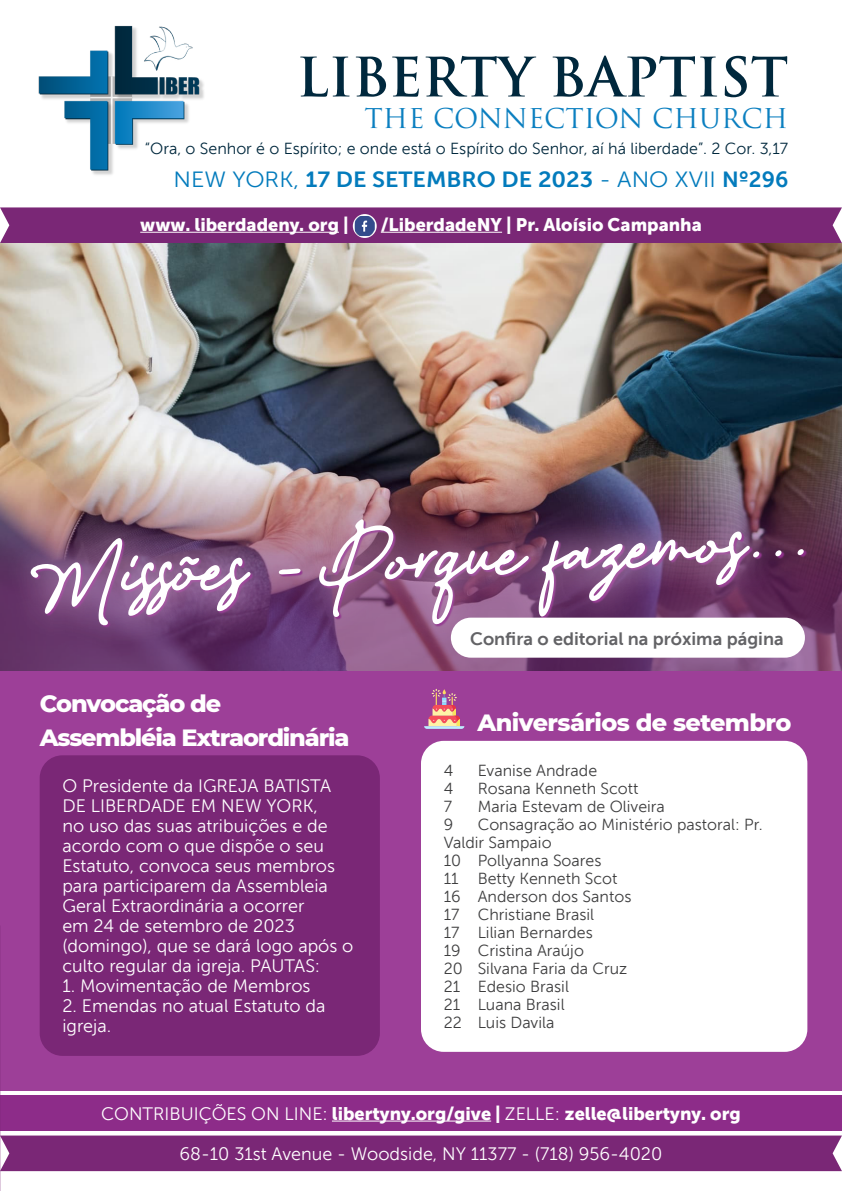
<style>
.page{position:relative;width:842px;height:1191px;background:#fff}
.page>*{position:absolute;margin:0;border:0;box-sizing:border-box;transform-origin:0 0}
.t1{font:128px "Better Yesterday italic";color:#fff}
.t2{font:700 52.8px "Trajan Pro";color:#00283d}
.t3{font:26.6px "Trajan Pro";color:#0b7fc0}
.t4{font:800 24px/33.6px "Montserrat";letter-spacing:-.05em;color:#fff}
.t5{font:800 24px "Montserrat";letter-spacing:-.025em;color:#fff}
.t6{font:22px "Museo Sans 700";color:#037bbc;scale:1.06 1}
.Aniversarios{font:18px/20px "Museo Sans 300";color:#fff}
.t7{font:18px "Museo Sans 900";color:#fff}
.t8{font:18px "Museo Sans 700";color:#636366}
.Aniversarios-2{font:16px/18px "Museo Sans 300";color:#3e3e3f}
.t9{font:16px "Museo Sans 300";color:#00283d}
.s1{font-family:"Museo Sans 300"}
</style>
<div class="page">
<div style="left:0;top:670px;width:842px;height:420px;background:#9d3f98"></div>
<div style="left:0;top:1095px;width:842px;height:35px;background:#8d2c89"></div>
<div style="left:0;top:207px;width:842px;height:36px;background:#7a2776"></div>
<img style="left:38px;top:25px;width:166px;height:150px">
<div style="left:0;top:1135px;width:842px;height:36px;background:#7a2776"></div>
<hr style="left:140px;top:232px;width:199px;height:1px;background:#fff">
<hr style="left:381px;top:232px;width:121px;height:1px;background:#fff">
<svg style="left:353px;top:214px;width:24px;height:24px"></svg>
<img style="left:355px;top:216px;width:20px;height:20px">
<hr style="left:332px;top:1120px;width:159px;height:1px;background:#fff">
<img style="left:0;top:250px;width:842px;height:420px">
<svg style="left:424px;top:689px;width:40px;height:40px"></svg>
<div style="left:421px;top:741px;width:386px;height:310px;background:#fff;border-radius:23px"></div>
<div style="left:40px;top:755px;width:340px;height:300px;background:#7a2776;border-radius:23px"></div>
<img style="left:0;top:464px;width:839px;height:207px">
<div style="left:451px;top:617px;width:354px;height:40px;background:#fff;border-radius:20px"></div>
<p class="t2" style="left:297px;top:44px;width:493px">LIBERTY BAPTIST</p>
<p class="t3" style="left:365px;top:101px;width:425px">THE CONNECTION CHURCH</p>
<p class="t9" style="left:145px;top:140px;width:645px">“Ora, o Senhor é o Espírito; e onde está o Espírito do Senhor, aí há liberdade”. 2 Cor. 3,17</p>
<p class="t6" style="left:173px;top:167px;width:581px"><span class="s1">NEW YORK,</span> 17 DE SETEMBRO DE 2023 <span class="s1">- ANO XVII</span> Nº296</p>
<p class="t7" style="left:140px;top:214px;width:210px">www. liberdadeny. org |</p>
<p class="t7" style="left:381px;top:214px;width:322px">/LiberdadeNY | Pr. Aloísio Campanha</p>
<p class="t1" style="left:36px;top:517px;width:768px;rotate:-3deg">Missões - Porque fazemos...</p>
<p class="t8" style="left:470px;top:628px;width:315px">Confira o editorial na próxima página</p>
<p class="t4" style="left:40px;top:685px;width:311px">Convocação de<br>Assembléia Extraordinária</p>
<p class="Aniversarios" style="left:62px;top:776px;width:293px">O Presidente da IGREJA BATISTA<br>DE LIBERDADE EM NEW YORK,<br>no uso das suas atribuições e de acordo com o que dispõe o seu<br>Estatuto, convoca seus membros para participarem da Assembleia<br>Geral Extraordinária a ocorrer<br>em 24 de setembro de 2023 (domingo), que se dará logo após o culto regular da igreja. PAUTAS:</p>
<p class="Aniversarios" style="left:62px;top:976px;width:250px">1. Movimentação de Membros</p>
<p class="Aniversarios" style="left:62px;top:996px;width:265px">2. Emendas no atual Estatuto da igreja.</p>
<p class="t5" style="left:477px;top:705px;width:315px">Aniversários de setembro</p>
<p class="Aniversarios-2" style="left:444px;top:761px;width:11px">4</p>
<p class="Aniversarios-2" style="left:478px;top:761px;width:121px">Evanise Andrade</p>
<p class="Aniversarios-2" style="left:444px;top:779px;width:11px">4</p>
<p class="Aniversarios-2" style="left:478px;top:779px;width:162px">Rosana Kenneth Scott</p>
<p class="Aniversarios-2" style="left:444px;top:797px;width:10px">7</p>
<p class="Aniversarios-2" style="left:478px;top:797px;width:189px">Maria Estevam de Oliveira</p>
<p class="Aniversarios-2" style="left:444px;top:815px;width:11px">9</p>
<p class="Aniversarios-2" style="left:444px;top:815px;width:321px;text-indent:34px">Consagração ao Ministério pastoral: Pr.<br>Valdir Sampaio</p>
<p class="Aniversarios-2" style="left:444px;top:851px;width:159px">10 Pollyanna Soares</p>
<p class="Aniversarios-2" style="left:444px;top:869px;width:175px">11 Betty Kenneth Scot</p>
<p class="Aniversarios-2" style="left:444px;top:887px;width:189px">16 Anderson dos Santos</p>
<p class="Aniversarios-2" style="left:444px;top:905px;width:152px">17 Christiane Brasil</p>
<p class="Aniversarios-2" style="left:444px;top:923px;width:151px">17 Lilian Bernardes</p>
<p class="Aniversarios-2" style="left:444px;top:941px;width:142px">19 Cristina Araújo</p>
<p class="Aniversarios-2" style="left:444px;top:959px;width:185px">20 Silvana Faria da Cruz</p>
<p class="Aniversarios-2" style="left:444px;top:977px;width:127px">21 Edesio Brasil</p>
<p class="Aniversarios-2" style="left:444px;top:995px;width:122px">21 Luana Brasil</p>
<p class="Aniversarios-2" style="left:444px;top:1013px;width:112px">22 Luis Davila</p>
<p class="t7" style="left:101px;top:1103px;width:641px"><span class="s1">CONTRIBUIÇÕES ON LINE:</span> libertyny.org/give | <span class="s1">ZELLE:</span> zelle@libertyny. org</p>
<p class="Aniversarios" style="left:179px;top:1144px;width:484px">68-10 31st Avenue - Woodside, NY 11377 - (718) 956-4020</p>
</div>
